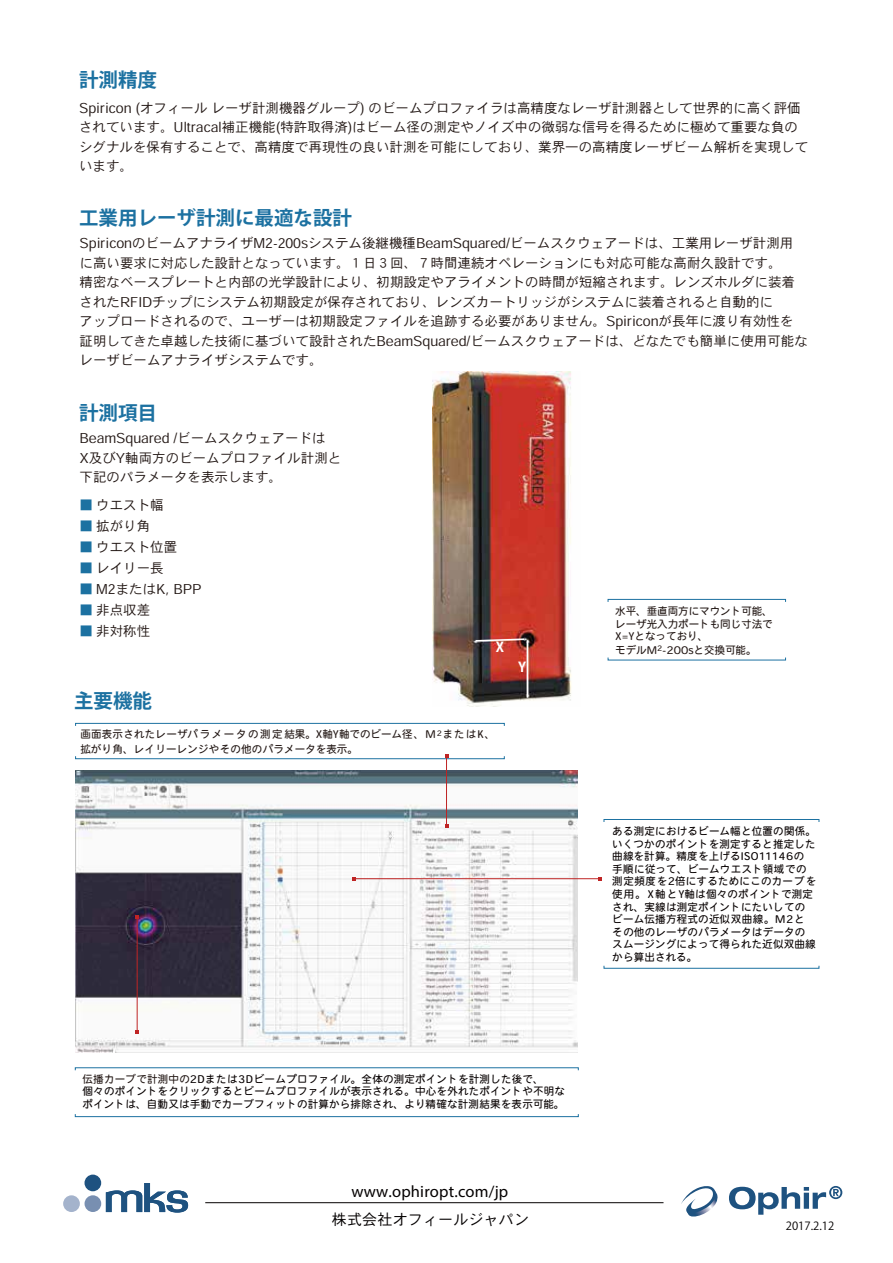
<style>
.page{position:relative;width:893px;height:1263px;background:#fff}
.page>*{position:absolute;margin:0;border:0;box-sizing:border-box;transform-origin:0 0}
.t1{font:700 19.5px "Koz Go Pr 6 N";color:#1c71a1}
.t2{font:16.5px "Myriad Pro";letter-spacing:.01em;color:#040000}
.t3{font:15px "Heisei Kaku Go W3";letter-spacing:.01em;color:#040000}
.t4{font:13.5px/19.5px "Heisei Kaku Go W3";color:#221714}
.t5{font:700 13.5px "Koz Go Pr 6 N";color:#fff}
.t6{font:11.25px "Koz Go Pr 6 N";color:#040000}
.t7{font:10.5px/12.6px "Heisei Maru Go W4";letter-spacing:.025em;color:#070001}
.t8{font:10.5px/15px "Heisei Maru Go W4";letter-spacing:.025em;color:#221714}
.t9{font:10.5px/12.9px "Heisei Maru Go W4";color:#221714}
.s1{font-family:"Koz Go Pr 6 N";font-weight:500;color:#1c71a1}
.s2{font-size:7.5px}
.s3{color:#221714}
</style>
<div class="page">
<img style="left:76px;top:770px;width:501px;height:282px">
<div style="left:604px;top:819px;width:215px;height:3px;border:1px solid #1c71a1"></div>
<div style="left:75px;top:756px;width:430px;height:3px;border:1px solid #1c71a1"></div>
<div style="left:75px;top:723px;width:430px;height:3px;border:1px solid #1c71a1"></div>
<hr style="left:354px;top:878px;width:246px;height:1px;background:#bf2424">
<hr style="left:446px;top:756px;width:1px;height:70px;background:#bf2424">
<hr style="left:137px;top:917px;width:1px;height:115px;background:#bf2424">
<div style="left:75px;top:1114px;width:503px;height:3px;border:1px solid #1c71a1"></div>
<img style="left:432px;top:372px;width:140px;height:334px">
<div style="left:608px;top:599px;width:178px;height:3px;border:1px solid #1c71a1"></div>
<hr style="left:527px;top:640px;width:1px;height:58px;background:#fff">
<svg style="left:474px;top:638px;width:52px;height:4px"></svg>
<hr style="left:205px;top:1202px;width:458px;height:1px;background:#040000">
<svg style="left:106px;top:1183px;width:82px;height:29px"></svg>
<div style="left:85px;top:1174px;width:16px;height:17px;background:#1e5280;border-radius:50%"></div>
<div style="left:85px;top:1195px;width:16px;height:17px;background:#788fb1;border-radius:50%"></div>
<div style="left:63px;top:1195px;width:17px;height:17px;background:#a4b3cc;border-radius:50%"></div>
<svg style="left:729px;top:1186px;width:113px;height:29px"></svg>
<svg style="left:681px;top:1186px;width:37px;height:31px"></svg>
<h1 class="t1" style="left:79px;top:68px;width:80px">計測精度</h1>
<p class="t4" style="left:79px;top:98px;width:731px">Spiricon (オフィール レーザ計測機器グループ) のビームプロファイラは高精度なレーザ計測器として世界的に高く評価されています。Ultracal補正機能(特許取得済)はビーム径の測定やノイズ中の微弱な信号を得るために極めて重要な負のシグナルを保有することで、高精度で再現性の良い計測を可能にしており、業界一の高精度レーザビーム解析を実現しています。</p>
<h1 class="t1" style="left:79px;top:206px;width:275px">工業用レーザ計測に最適な設計</h1>
<p class="t4" style="left:80px;top:234px;width:730px">SpiriconのビームアナライザM2-200sシステム後継機種BeamSquared/ビームスクウェアードは、工業用レーザ計測用に高い要求に対応した設計となっています。１日３回、７時間連続オペレーションにも対応可能な高耐久設計です。<br>精密なベースプレートと内部の光学設計により、初期設定やアライメントの時間が短縮されます。レンズホルダに装着されたRFIDチップにシステム初期設定が保存されており、レンズカートリッジがシステムに装着されると自動的に<br>アップロードされるので、ユーザーは初期設定ファイルを追跡する必要がありません。Spiriconが長年に渡り有効性を証明してきた卓越した技術に基づいて設計されたBeamSquared/ビームスクウェアードは、どなたでも簡単に使用可能なレーザビームアナライザシステムです。</p>
<h1 class="t1" style="left:79px;top:402px;width:80px">計測項目</h1>
<p class="t4" style="left:80px;top:429px;width:263px">BeamSquared /ビームスクウェアードは<br>X及びY軸両方のビームプロファイル計測と下記のパラメータを表示します。</p>
<p class="t4" style="left:80px;top:496px;width:86px"><span class="s1">■</span> ウエスト幅</p>
<p class="t4" style="left:80px;top:517px;width:72px"><span class="s1">■</span> 拡がり角</p>
<p class="t4" style="left:80px;top:538px;width:99px"><span class="s1">■</span> ウエスト位置</p>
<p class="t4" style="left:80px;top:559px;width:86px"><span class="s1">■</span> レイリー長</p>
<p class="t4" style="left:80px;top:580px;width:123px"><span class="s1">■</span> M2またはK, BPP</p>
<p class="t4" style="left:80px;top:601px;width:72px"><span class="s1">■</span> 非点収差</p>
<p class="t4" style="left:80px;top:622px;width:72px"><span class="s1">■</span> 非対称性</p>
<p class="t5" style="left:496px;top:640px;width:10px">X</p>
<h1 class="t1" style="left:74px;top:690px;width:79px">主要機能</h1>
<p class="t8" style="left:80px;top:727px;width:417px">画面表示されたレーザパラメータの測定結果。X軸Y軸でのビーム径、M<span class="s2">2</span>またはK、拡がり角、レイリーレンジやその他のパラメータを表示。</p>
<p class="t5" style="left:518px;top:659px;width:10px">Y</p>
<p class="t7" style="left:83px;top:1072px;width:484px"><span class="s3">伝播カーブで計測中の</span>2Dまたは3Dビームプロファイル。全体の測定ポイントを計測した後で、<br>個々のポイントをクリックするとビームプロファイルが表示される。中心を外れたポイントや不明なポイントは、自動又は手動でカーブフィットの計算から排除され、より精確な計測結果を表示可能。</p>
<p class="t2" style="left:351px;top:1181px;width:158px">www.ophiropt.com/jp</p>
<p class="t3" style="left:332px;top:1211px;width:199px">株式会社オフィールジャパン</p>
<p class="t9" style="left:615px;top:605px;width:159px">水平、垂直両方にマウント可能、レーザ光入力ポートも同じ寸法で<br>X=Yとなっており、<br>モデルM<sup>2</sup>-200sと交換可能。</p>
<p class="t7" style="left:612px;top:825px;width:205px">ある測定におけるビーム幅と位置の関係。いくつかのポイントを測定すると推定した曲線を計算。精度を上げるISO11146の手順に従って、ビームウエスト領域での測定頻度を2倍にするためにこのカーブを使用。X軸とY軸は個々のポイントで測定され、実線は測定ポイントにたいしてのビーム伝播方程式の近似双曲線。M2とその他のレーザのパラメータはデータのスムージングによって得られた近似双曲線から算出される。</p>
<p class="t6" style="left:786px;top:1219px;width:50px">2017.2.12</p>
</div>
